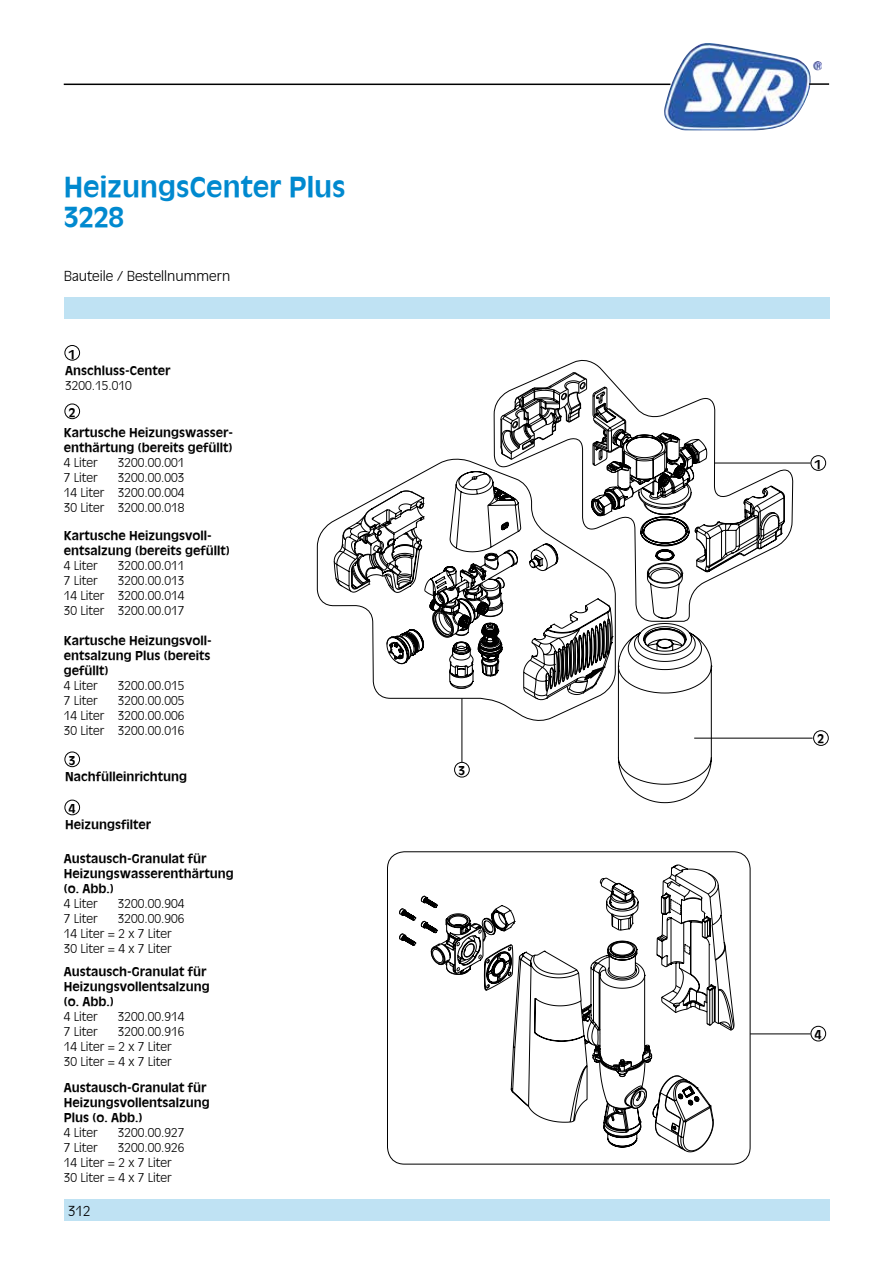
<style>
.page{position:relative;width:893px;height:1263px;background:#fff}
.page>*{position:absolute;margin:0;border:0;box-sizing:border-box;transform-origin:0 0}
.t1{font:700 27px/30px "Ant Oliv";color:#0089cf}
.t2{font:300 13.5px "Ant Oliv";color:#000}
.t3{font:300 12px/15px "Ant Oliv";color:#000;text-align:justify}
.t4{font:700 12px/15px "Ant Oliv";color:#000}
</style>
<div class="page">
<div style="left:64px;top:298px;width:765px;height:21px;background:#bfe2f3"></div>
<div style="left:64px;top:1199px;width:765px;height:21px;background:#bfe2f3"></div>
<img style="left:663px;top:43px;width:159px;height:87px">
<hr style="left:64px;top:84px;width:606px;height:1px;background:#000">
<hr style="left:809px;top:83px;width:20px;height:2px;background:#000">
<svg style="left:617px;top:716px;width:168px;height:87px"></svg>
<svg style="left:334px;top:372px;width:451px;height:344px"></svg>
<svg style="left:424px;top:620px;width:181px;height:233px"></svg>
<svg style="left:399px;top:864px;width:336px;height:288px"></svg>
<div style="left:65px;top:404px;width:15px;height:15px;border:1px solid #000;border-radius:50%"></div>
<div style="left:811px;top:455px;width:15px;height:16px;border:1px solid #000;border-radius:50%"></div>
<hr style="left:714px;top:463px;width:97px;height:1px;background:#000">
<div style="left:811px;top:1026px;width:15px;height:15px;border:1px solid #000;border-radius:50%"></div>
<hr style="left:750px;top:1033px;width:61px;height:1px;background:#000">
<div style="left:454px;top:762px;width:16px;height:15px;border:1px solid #000;border-radius:50%"></div>
<hr style="left:462px;top:698px;width:1px;height:64px;background:#000">
<hr style="left:694px;top:738px;width:119px;height:1px;background:#000">
<div style="left:65px;top:345px;width:15px;height:16px;border:1px solid #000;border-radius:50%"></div>
<div style="left:65px;top:752px;width:15px;height:15px;border:1px solid #000;border-radius:50%"></div>
<div style="left:65px;top:800px;width:15px;height:15px;border:1px solid #000;border-radius:50%"></div>
<div style="left:813px;top:730px;width:16px;height:16px;border:1px solid #000;border-radius:50%"></div>
<h1 class="t1" style="left:64px;top:170px;width:284px">HeizungsCenter Plus<br>3228</h1>
<p class="t2" style="left:64px;top:268px;width:168px">Bauteile / Bestellnummern</p>
<p class="t4" style="left:65px;top:346px;width:107px;line-height:16.2px">1<br>Anschluss-Center</p>
<p class="t3" style="left:65px;top:377px;width:68px">3200.15.010</p>
<p class="t4" style="left:69px;top:405px;width:8px">2</p>
<p class="t4" style="left:64px;top:425px;width:171px">Kartusche Heizungswasser&shy;enthärtung (bereits gefüllt)</p>
<p class="t3" style="left:64px;top:455px;width:36px">4 Liter</p>
<p class="t3" style="left:118px;top:455px;width:68px">3200.00.001</p>
<p class="t3" style="left:64px;top:470px;width:36px">7 Liter</p>
<p class="t3" style="left:64px;top:470px;width:122px;text-indent:54px">3200.00.003<br>14 Liter 3200.00.004<br>30 Liter 3200.00.018</p>
<p class="t4" style="left:64px;top:527px;width:168px">Kartusche Heizungsvoll&shy;entsalzung (bereits gefüllt)</p>
<p class="t3" style="left:64px;top:558px;width:36px">4 Liter</p>
<p class="t3" style="left:118px;top:558px;width:68px">3200.00.011</p>
<p class="t3" style="left:64px;top:573px;width:36px">7 Liter</p>
<p class="t3" style="left:64px;top:573px;width:122px;text-indent:54px">3200.00.013<br>14 Liter 3200.00.014<br>30 Liter 3200.00.017</p>
<p class="t4" style="left:64px;top:633px;width:150px;text-align:justify">Kartusche Heizungsvoll&shy;entsalzung Plus (bereits gefüllt)</p>
<p class="t3" style="left:64px;top:678px;width:36px">4 Liter</p>
<p class="t3" style="left:118px;top:678px;width:68px">3200.00.015</p>
<p class="t3" style="left:64px;top:693px;width:36px">7 Liter</p>
<p class="t3" style="left:64px;top:693px;width:122px;text-indent:54px">3200.00.005<br>14 Liter 3200.00.006<br>30 Liter 3200.00.016</p>
<p class="t4" style="left:65px;top:752px;width:124px;line-height:16.2px">3<br>Nachfülleinrichtung</p>
<p class="t4" style="left:65px;top:800px;width:88px;line-height:16.2px">4<br>Heizungsfilter</p>
<p class="t4" style="left:64px;top:851px;width:172px">Austausch-Granulat für<br>Heizungswasserenthärtung (o. Abb.)</p>
<p class="t3" style="left:64px;top:896px;width:36px">4 Liter</p>
<p class="t3" style="left:118px;top:896px;width:68px">3200.00.904</p>
<p class="t3" style="left:64px;top:911px;width:36px">7 Liter</p>
<p class="t3" style="left:64px;top:911px;width:122px;text-align:left;text-indent:54px">3200.00.906<br>14 Liter = 2 x 7 Liter<br>30 Liter = 4 x 7 Liter</p>
<p class="t4" style="left:64px;top:964px;width:148px">Austausch-Granulat für<br>Heizungsvollentsalzung (o. Abb.)</p>
<p class="t3" style="left:64px;top:1009px;width:36px">4 Liter</p>
<p class="t3" style="left:118px;top:1009px;width:68px">3200.00.914</p>
<p class="t3" style="left:64px;top:1024px;width:36px">7 Liter</p>
<p class="t3" style="left:64px;top:1024px;width:122px;text-align:left;text-indent:54px">3200.00.916<br>14 Liter = 2 x 7 Liter<br>30 Liter = 4 x 7 Liter</p>
<p class="t4" style="left:64px;top:1079px;width:148px">Austausch-Granulat für<br>Heizungsvollentsalzung<br>Plus (o. Abb.)</p>
<p class="t3" style="left:64px;top:1124px;width:36px">4 Liter</p>
<p class="t3" style="left:118px;top:1124px;width:68px">3200.00.927</p>
<p class="t3" style="left:64px;top:1139px;width:36px">7 Liter</p>
<p class="t3" style="left:64px;top:1139px;width:122px;text-align:left;text-indent:54px">3200.00.926<br>14 Liter = 2 x 7 Liter<br>30 Liter = 4 x 7 Liter</p>
<p class="t2" style="left:68px;top:1203px;width:24px">312</p>
<p class="t4" style="left:458px;top:763px;width:8px">3</p>
<p class="t4" style="left:815px;top:456px;width:8px">1</p>
<p class="t4" style="left:818px;top:730px;width:8px">2</p>
<p class="t4" style="left:815px;top:1027px;width:8px">4</p>
</div>
